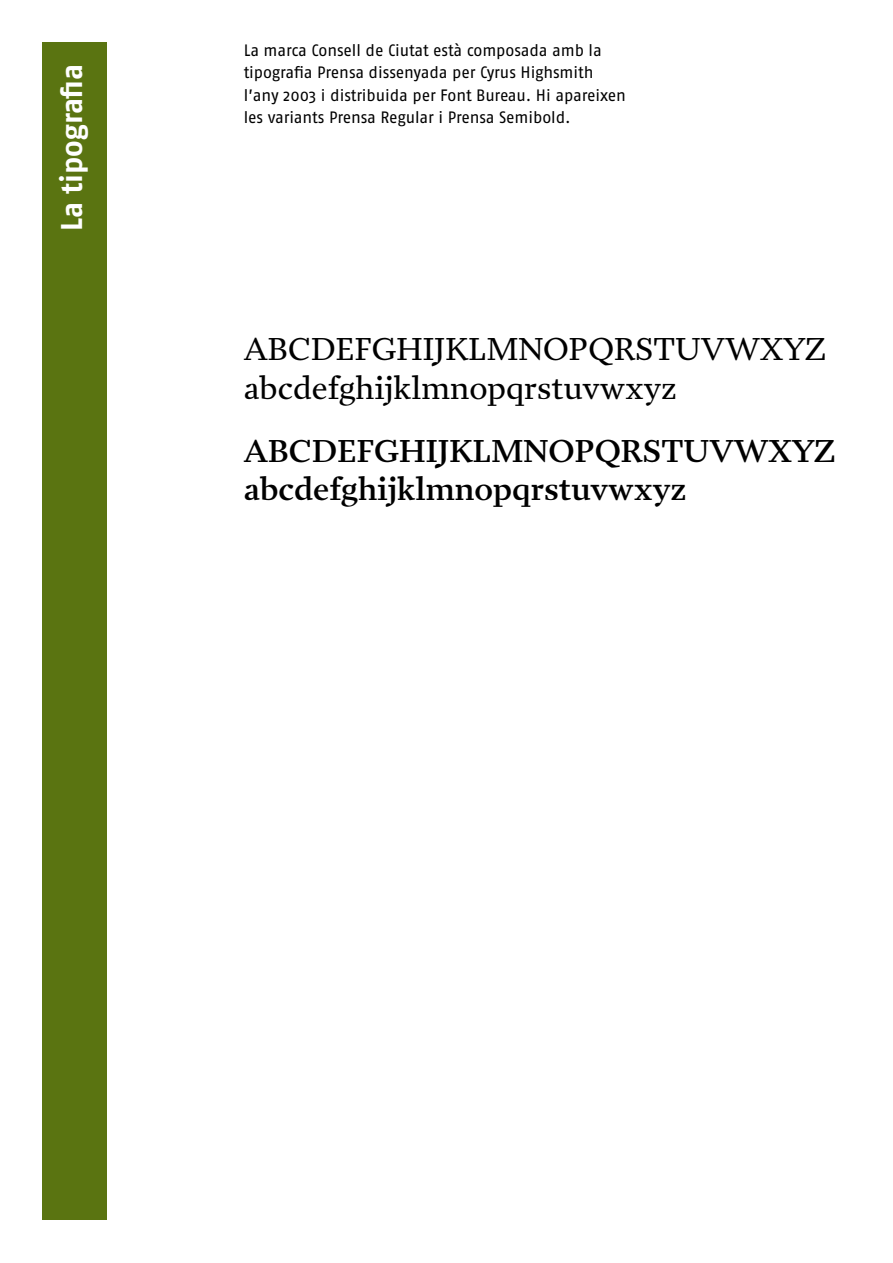
<style>
.page{position:relative;width:893px;height:1263px;background:#fff}
.page>*{position:absolute;margin:0;border:0;box-sizing:border-box;transform-origin:0 0}
.t1{font:32.1px/38.5px "Prensa";color:#000}
.t2{font:600 32.1px/38.5px "Prensa";color:#000}
.t3{font:700 30px "Fago Pro";letter-spacing:-.01em;color:#fff}
.t4{font:16.5px/22.5px "Fago Pro";letter-spacing:-.01em;color:#000}
</style>
<div class="page">
<div style="left:43px;top:43px;width:64px;height:1177px;background:#5a7411"></div>
<h2 class="t3" style="left:54px;top:231px;width:169px;rotate:-90deg">La tipografia</h2>
<p class="t4" style="left:244px;top:39px;width:384px">La marca Consell de Ciutat està composada amb la tipografia Prensa dissenyada per Cyrus Highsmith l’any 2003 i distribuida per Font Bureau. Hi apareixen les variants Prensa Regular i Prensa Semibold.</p>
<h1 class="t1" style="left:244px;top:330px;width:584px">ABCDEFGHIJKLMNOPQRSTUVWXYZ abcdefghijklmnopqrstuvwxyz</h1>
<h1 class="t2" style="left:244px;top:432px;width:594px">ABCDEFGHIJKLMNOPQRSTUVWXYZ abcdefghijklmnopqrstuvwxyz</h1>
</div>
